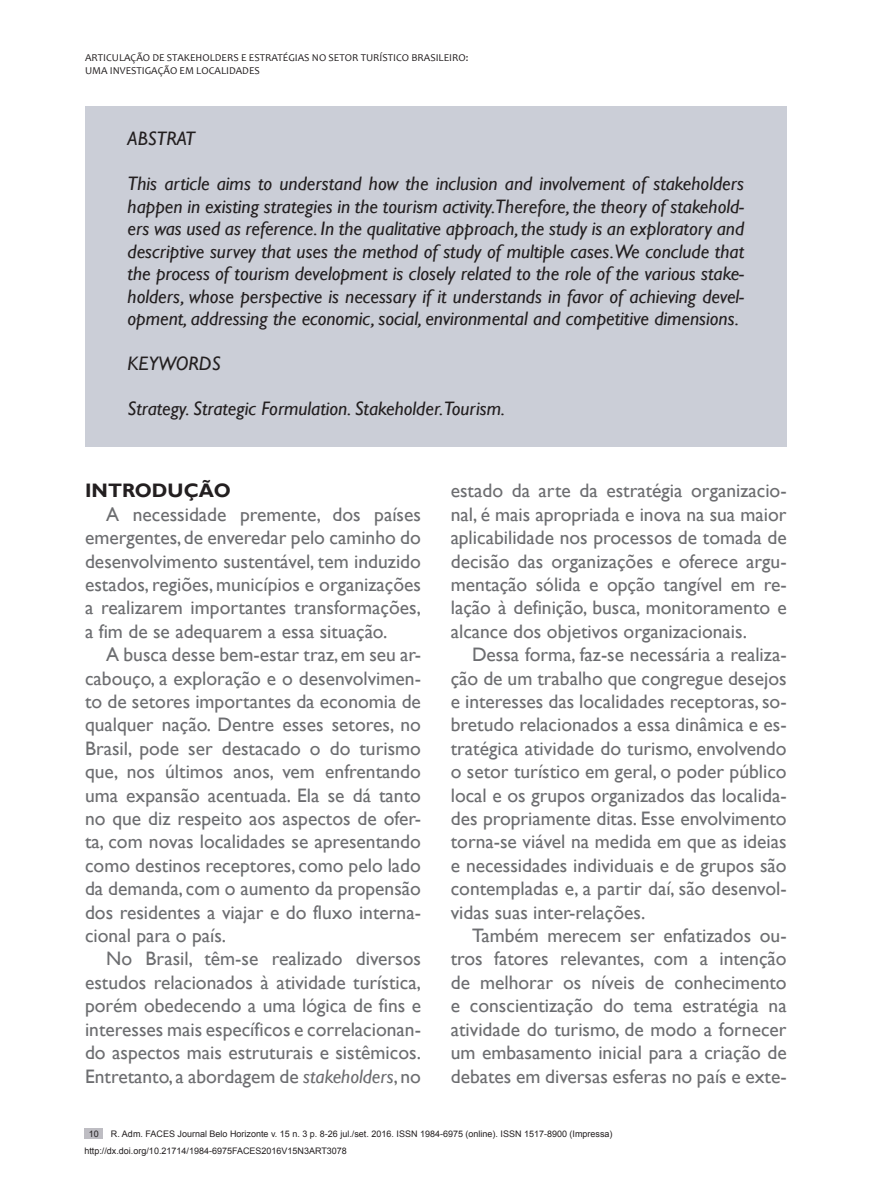
<style>
.page{position:relative;width:893px;height:1191px;background:#fff}
.page>*{position:absolute;margin:0;border:0;box-sizing:border-box;transform-origin:0 0}
.Normal__Web{font:19.5px/23.4px "Gill Sans";color:#6c6d70;text-align:justify}
.Body_Text{font:19.5px/23.4px "Gill Sans";color:#6c6d70;text-align:justify}
._0_-_TEXTO_ABSTRACT{font:italic 19.5px/22.5px "Gill Sans";color:#231f20;text-align:justify}
._0_-_INTERTIT_-_TEXT{font:700 19.5px "Gill Sans";color:#231f20}
.t1{font:10.5px/12.6px "Candara";color:#231f20}
.t2{font:9px/17.2px "Arial";color:#231f20}
.s1{font-style:italic}
</style>
<div class="page">
<div style="left:84px;top:1128px;width:19px;height:10px;background:#bebdc3"></div>
<div style="left:85px;top:106px;width:702px;height:340px;background:#cbced7"></div>
<p class="t1" style="left:85px;top:51px;width:385px">ARTICULAÇÃO DE STAKEHOLDERS E ESTRATÉGIAS NO SETOR TURÍSTICO BRASILEIRO:<br>UMA INVESTIGAÇÃO EM LOCALIDADES</p>
<p class="_0_-_TEXTO_ABSTRACT" style="left:128px;top:128px;width:69px">ABSTRAT</p>
<p class="_0_-_TEXTO_ABSTRACT" style="left:128px;top:173px;width:618px">This article aims to understand how the inclusion and involvement of stakeholders happen in existing strategies in the tourism activity.Therefore, the theory of stakehold&shy;ers was used as reference. In the qualitative approach, the study is an exploratory and descriptive survey that uses the method of study of multiple cases.We conclude that the process of tourism development is closely related to the role of the various stake&shy;holders, whose perspective is necessary if it understands in favor of achieving devel&shy;opment, addressing the economic, social, environmental and competitive dimensions.</p>
<p class="_0_-_TEXTO_ABSTRACT" style="left:128px;top:353px;width:95px">KEYWORDS</p>
<p class="_0_-_TEXTO_ABSTRACT" style="left:128px;top:398px;width:379px">Strategy. Strategic Formulation. Stakeholder.Tourism.</p>
<p class="_0_-_INTERTIT_-_TEXT" style="left:85px;top:479px;width:147px">INTRODUÇÃO</p>
<p class="Body_Text" style="left:85px;top:503px;width:337px;text-indent:21px">A necessidade premente, dos países emergentes, de enveredar pelo caminho do desenvolvimento sustentável, tem induzido estados, regiões, municípios e organizações a realizarem importantes transformações, a fim de se adequarem a essa situação.</p>
<p class="Body_Text" style="left:85px;top:643px;width:337px;text-indent:21px">A busca desse bem-estar traz, em seu ar&shy;cabouço, a exploração e o desenvolvimen&shy;to de setores importantes da economia de qualquer nação. Dentre esses setores, no Brasil, pode ser destacado o do turismo que, nos últimos anos, vem enfrentando uma expansão acentuada. Ela se dá tanto no que diz respeito aos aspectos de ofer&shy;ta, com novas localidades se apresentando como destinos receptores, como pelo lado da demanda, com o aumento da propensão dos residentes a viajar e do fluxo interna&shy;cional para o país.</p>
<p class="Normal__Web" style="left:85px;top:947px;width:337px;text-indent:21px">No Brasil, têm-se realizado diversos estudos relacionados à atividade turística, porém obedecendo a uma lógica de fins e interesses mais específicos e correlacionan&shy;do aspectos mais estruturais e sistêmicos.<br>Entretanto, a abordagem de <span class="s1">stakeholders</span>, no</p>
<p class="Normal__Web" style="left:451px;top:479px;width:337px">estado da arte da estratégia organizacio&shy;nal, é mais apropriada e inova na sua maior aplicabilidade nos processos de tomada de decisão das organizações e oferece argu&shy;mentação sólida e opção tangível em re&shy;lação à definição, busca, monitoramento e alcance dos objetivos organizacionais.</p>
<p class="Normal__Web" style="left:451px;top:643px;width:337px;text-indent:21px">Dessa forma, faz-se necessária a realiza&shy;ção de um trabalho que congregue desejos e interesses das localidades receptoras, so&shy;bretudo relacionados a essa dinâmica e es&shy;tratégica atividade do turismo, envolvendo o setor turístico em geral, o poder público local e os grupos organizados das localida&shy;des propriamente ditas. Esse envolvimento torna-se viável na medida em que as ideias e necessidades individuais e de grupos são contempladas e, a partir daí, são desenvol&shy;vidas suas inter-relações.</p>
<p class="Normal__Web" style="left:451px;top:924px;width:337px;text-indent:21px">Também merecem ser enfatizados ou&shy;tros fatores relevantes, com a intenção de melhorar os níveis de conhecimento e conscientização do tema estratégia na atividade do turismo, de modo a fornecer um embasamento inicial para a criação de debates em diversas esferas no país e exte-</p>
<p class="t2" style="left:89px;top:1125px;width:12px">10</p>
<p class="t2" style="left:84px;top:1125px;width:530px;text-indent:27px">R. Adm. FACES Journal Belo Horizonte v. 15 n. 3 p. 8-26 jul./set. 2016. ISSN 1984-6975 (online). ISSN 1517-8900 (Impressa) http://dx.doi.org/10.21714/1984-6975FACES2016V15N3ART3078</p>
</div>
